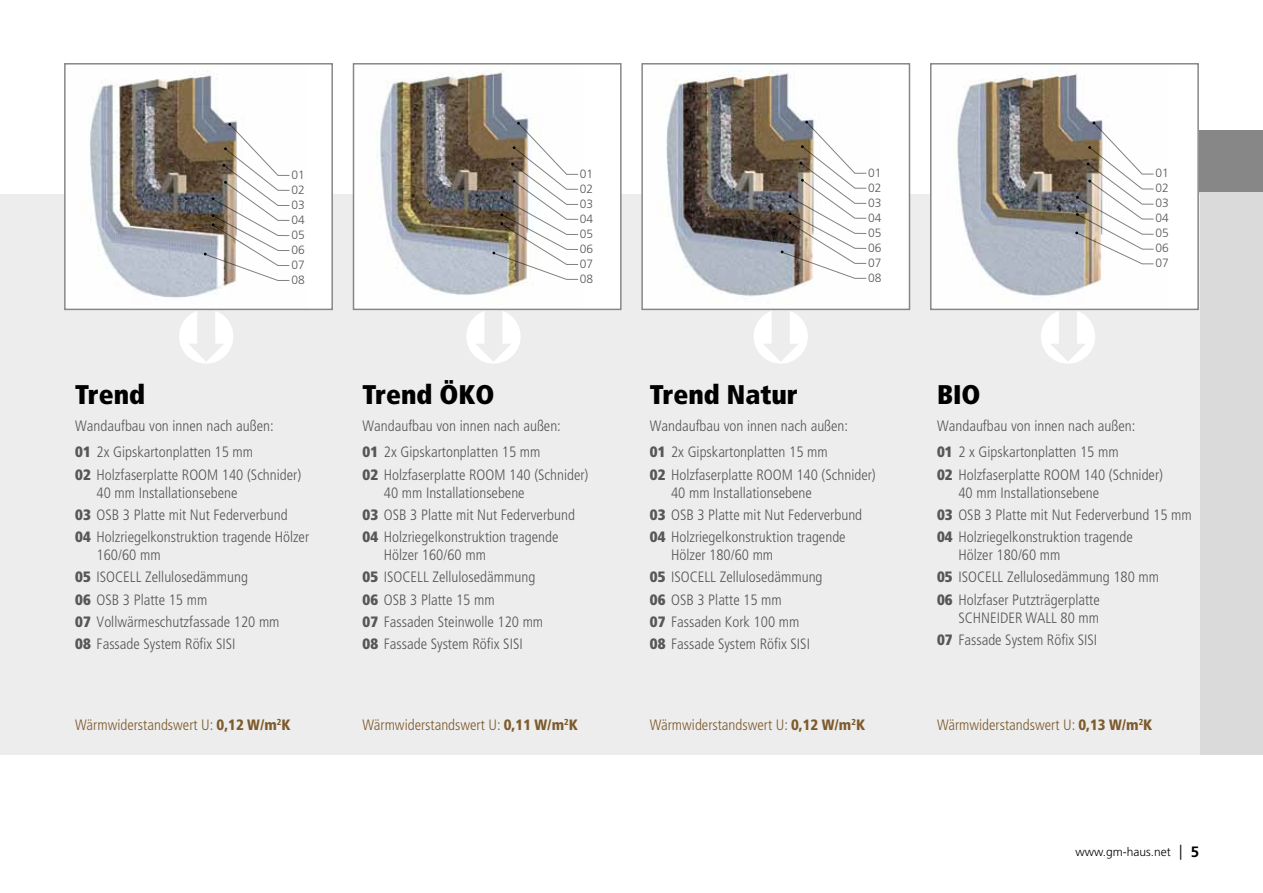
<style>
.page{position:relative;width:1263px;height:893px;background:#fff}
.page>*{position:absolute;margin:0;border:0;box-sizing:border-box;transform-origin:0 0}
.t1{font:900 condensed 27px "Frutiger LT Std";color:#000}
.t2{font:300 condensed 15px/22.2px "Frutiger LT Std";color:#575756}
.t3{font:300 condensed 15px "Frutiger LT Std";color:#7d5b2d}
.t4{font:300 12px/15px "Frutiger LT Std";color:#575756;text-align:justify}
.t5{font:300 12px "Frutiger LT Std";color:#000}
.s1{font-weight:900}
.s2{font-size:15px}
.s3{font-weight:700;font-size:15px}
</style>
<div class="page">
<div style="left:1199px;top:191px;width:64px;height:564px;background:#dadada"></div>
<div style="left:1199px;top:130px;width:64px;height:61px;background:#878787"></div>
<div style="left:0;top:195px;width:1199px;height:560px;background:#ededed"></div>
<div style="left:65px;top:64px;width:267px;height:245px;background:#fff"></div>
<img style="left:89px;top:71px;width:149px;height:227px">
<div style="left:64px;top:63px;width:269px;height:247px;border:2px solid #878787"></div>
<div style="left:353px;top:64px;width:268px;height:245px;background:#fff"></div>
<img style="left:377px;top:67px;width:156px;height:228px">
<div style="left:353px;top:63px;width:269px;height:247px;border:2px solid #878787"></div>
<div style="left:642px;top:64px;width:267px;height:245px;background:#fff"></div>
<img style="left:666px;top:70px;width:148px;height:227px">
<div style="left:641px;top:63px;width:269px;height:247px;border:2px solid #878787"></div>
<div style="left:931px;top:64px;width:267px;height:245px;background:#fff"></div>
<img style="left:956px;top:73px;width:147px;height:224px">
<div style="left:930px;top:63px;width:269px;height:247px;border:2px solid #878787"></div>
<svg style="left:204px;top:123px;width:86px;height:158px"></svg>
<svg style="left:492px;top:122px;width:87px;height:158px"></svg>
<svg style="left:781px;top:121px;width:86px;height:158px"></svg>
<svg style="left:1075px;top:122px;width:79px;height:143px"></svg>
<svg style="left:179px;top:310px;width:54px;height:1px"></svg>
<svg style="left:466px;top:310px;width:55px;height:1px"></svg>
<svg style="left:754px;top:310px;width:54px;height:1px"></svg>
<svg style="left:1041px;top:310px;width:54px;height:1px"></svg>
<p class="t4" style="left:291px;top:167px;width:15px">01<br>02<br>03<br>04<br>05<br>06<br>07<br>08</p>
<p class="t4" style="left:580px;top:166px;width:15px">01<br>02<br>03<br>04<br>05<br>06<br>07<br>08</p>
<p class="t4" style="left:868px;top:165px;width:15px">01<br>02<br>03<br>04<br>05<br>06<br>07<br>08</p>
<p class="t4" style="left:1155px;top:166px;width:15px">01<br>02<br>03<br>04<br>05<br>06<br>07</p>
<h1 class="t1" style="left:75px;top:379px;width:71px">Trend</h1>
<p class="t2" style="left:75px;top:413px;width:200px;line-height:26.5px">Wandaufbau von innen nach außen:<br><span class="s1">01</span> 2x Gipskartonplatten 15 mm</p>
<p class="t2" style="left:97px;top:466px;width:206px;line-height:18px;text-indent:-21px"><span class="s1">02</span> Holzfaserplatte ROOM 140 (Schnider)<br>40 mm Installationsebene</p>
<p class="t2" style="left:75px;top:504px;width:235px"><span class="s1">03</span> OSB 3 Platte mit Nut Federverbund<br><span class="s1">04</span> Holzriegelkonstruktion tragende Hölzer</p>
<p class="t2" style="left:75px;top:544px;width:206px;text-indent:21px">160/60 mm<br><span class="s1">05</span> ISOCELL Zellulosedämmung<br><span class="s1">06</span> OSB 3 Platte 15 mm<br><span class="s1">07</span> Vollwärmeschutzfassade 120 mm<br><span class="s1">08</span> Fassade System Röfix SISI</p>
<p class="t3" style="left:75px;top:716px;width:217px">Wärmwiderstandswert U: <span class="s1">0,12 W/m</span><sup>2</sup><span class="s1">K</span></p>
<h1 class="t1" style="left:363px;top:379px;width:134px">Trend ÖKO</h1>
<p class="t2" style="left:363px;top:413px;width:200px;line-height:26.5px">Wandaufbau von innen nach außen:<br><span class="s1">01</span> 2x Gipskartonplatten 15 mm</p>
<p class="t2" style="left:384px;top:466px;width:206px;line-height:18px;text-indent:-21px"><span class="s1">02</span> Holzfaserplatte ROOM 140 (Schnider)<br>40 mm Installationsebene</p>
<p class="t2" style="left:363px;top:504px;width:214px"><span class="s1">03</span> OSB 3 Platte mit Nut Federverbund<br><span class="s1">04</span> Holzriegelkonstruktion tragende</p>
<p class="t2" style="left:363px;top:544px;width:182px;text-indent:21px">Hölzer 160/60 mm<br><span class="s1">05</span> ISOCELL Zellulosedämmung<br><span class="s1">06</span> OSB 3 Platte 15 mm<br><span class="s1">07</span> Fassaden Steinwolle 120 mm<br><span class="s1">08</span> Fassade System Röfix SISI</p>
<p class="t3" style="left:363px;top:716px;width:217px">Wärmwiderstandswert U: <span class="s1">0,11 W/m</span><sup>2</sup><span class="s1">K</span></p>
<h1 class="t1" style="left:650px;top:379px;width:149px">Trend Natur</h1>
<p class="t2" style="left:650px;top:413px;width:200px;line-height:26.5px">Wandaufbau von innen nach außen:<br><span class="s1">01</span> 2x Gipskartonplatten 15 mm</p>
<p class="t2" style="left:671px;top:466px;width:206px;line-height:18px;text-indent:-21px"><span class="s1">02</span> Holzfaserplatte ROOM 140 (Schnider)<br>40 mm Installationsebene</p>
<p class="t2" style="left:650px;top:504px;width:214px"><span class="s1">03</span> OSB 3 Platte mit Nut Federverbund<br><span class="s1">04</span> Holzriegelkonstruktion tragende</p>
<p class="t2" style="left:650px;top:544px;width:174px;text-indent:21px">Hölzer 180/60 mm<br><span class="s1">05</span> ISOCELL Zellulosedämmung<br><span class="s1">06</span> OSB 3 Platte 15 mm<br><span class="s1">07</span> Fassaden Kork 100 mm<br><span class="s1">08</span> Fassade System Röfix SISI</p>
<p class="t3" style="left:650px;top:716px;width:217px">Wärmwiderstandswert U: <span class="s1">0,12 W/m</span><sup>2</sup><span class="s1">K</span></p>
<h1 class="t1" style="left:937px;top:379px;width:45px">BIO</h1>
<p class="t2" style="left:937px;top:413px;width:200px;line-height:26.5px">Wandaufbau von innen nach außen:<br><span class="s1">01</span> 2 x Gipskartonplatten 15 mm</p>
<p class="t2" style="left:958px;top:466px;width:206px;line-height:18px;text-indent:-21px"><span class="s1">02</span> Holzfaserplatte ROOM 140 (Schnider)<br>40 mm Installationsebene</p>
<p class="t2" style="left:937px;top:504px;width:256px"><span class="s1">03</span> OSB 3 Platte mit Nut Federverbund 15 mm<br><span class="s1">04</span> Holzriegelkonstruktion tragende</p>
<p class="t2" style="left:937px;top:544px;width:224px;text-indent:21px">Hölzer 180/60 mm<br><span class="s1">05</span> ISOCELL Zellulosedämmung 180 mm<br><span class="s1">06</span> Holzfaser Putzträgerplatte</p>
<p class="t2" style="left:937px;top:607px;width:164px;text-align:right">SCHNEIDER WALL 80 mm<br><span class="s1">07</span> Fassade System Röfix SISI</p>
<p class="t3" style="left:937px;top:716px;width:217px">Wärmwiderstandswert U: <span class="s1">0,13 W/m</span><sup>2</sup><span class="s1">K</span></p>
<p class="t5" style="left:1075px;top:845px;width:125px">www.gm-haus.net <span class="s2">|</span> <span class="s3">5</span></p>
</div>
